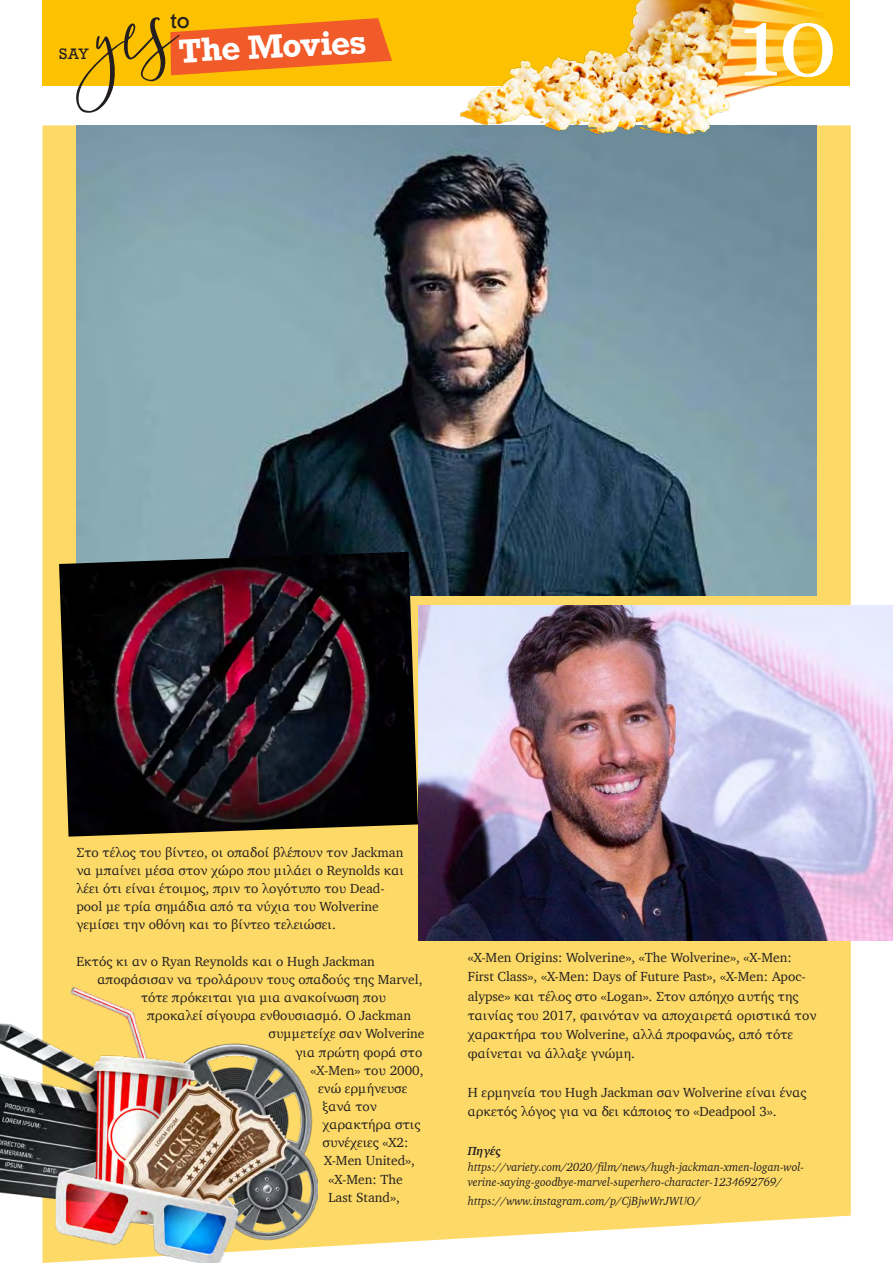
<style>
.page{position:relative;width:893px;height:1263px;background:#fff}
.page>*{position:absolute;margin:0;border:0;box-sizing:border-box;transform-origin:0 0}
.t1{font:97.5px "Georgia";color:#fff}
.t2{font:700 31.5px "Rockwell";color:#fff}
.t3{font:21px "Rockwell";color:#231f20}
.t4{font:14.25px "Rockwell";color:#231f20}
.t5{font:13.5px/19.4px "Charter";color:#231f20}
.t6{font:italic 12px/14.9px "Charter";color:#231f20;scale:.95 1}
.t7{font:italic 700 12px "Charter";color:#231f20}
</style>
<div class="page">
<div style="left:43px;top:125px;width:808px;height:1122px;background:#fdda67"></div>
<img style="left:77px;top:125px;width:739px;height:470px">
<div style="left:43px;top:0;width:807px;height:85px;background:#fcc101"></div>
<img style="left:460px;top:0;width:365px;height:139px">
<svg style="left:76px;top:17px;width:316px;height:96px"></svg>
<img style="left:418px;top:606px;width:475px;height:334px">
<img style="left:59px;top:552px;width:359px;height:285px">
<img style="left:0;top:988px;width:317px;height:275px">
<p class="t4" style="left:59px;top:45px;width:32px">SAY</p>
<h3 class="t3" style="left:170px;top:7px;width:21px">to</h3>
<h2 class="t2" style="left:178px;top:31px;width:189px;rotate:-3deg">The Movies</h2>
<h1 class="t1" style="left:738px;top:-29px;width:101px">10</h1>
<p class="t5" style="left:77px;top:843px;width:329px;line-height:18.1px">Στο τέλος του βίντεο, οι οπαδοί βλέπουν τον Jackman να μπαίνει μέσα στον χώρο που μιλάει ο Reynolds και λέει ότι είναι έτοιμος, πριν το λογότυπο του Dead&shy;pool με τρία σημάδια από τα νύχια του Wolverine γεμίσει την οθόνη και το βίντεο τελειώσει.</p>
<p class="t5" style="left:77px;top:951px;width:300px">Εκτός κι αν ο Ryan Reynolds και ο Hugh Jackman</p>
<p class="t5" style="left:98px;top:969px;width:326px">αποφάσισαν να τρολάρουν τους οπαδούς της Marvel,</p>
<p class="t5" style="left:141px;top:987px;width:246px">τότε πρόκειται για μια ανακοίνωση που</p>
<p class="t5" style="left:147px;top:1006px;width:265px">προκαλεί σίγουρα ενθουσιασμό. Ο Jackman</p>
<p class="t5" style="left:269px;top:1024px;width:157px">συμμετείχε σαν Wolverine</p>
<p class="t5" style="left:296px;top:1042px;width:128px">για πρώτη φορά στο</p>
<p class="t5" style="left:311px;top:1060px;width:115px">«X-Men» του 2000,</p>
<p class="t5" style="left:318px;top:1078px;width:91px">ενώ ερμήνευσε</p>
<p class="t5" style="left:323px;top:1096px;width:56px">ξανά τον</p>
<p class="t5" style="left:323px;top:1115px;width:99px">χαρακτήρα στις</p>
<p class="t5" style="left:323px;top:1133px;width:87px">συνέχειες «X2:</p>
<p class="t5" style="left:324px;top:1151px;width:92px">X-Men United»,</p>
<p class="t5" style="left:329px;top:1169px;width:76px">«X-Men: The</p>
<p class="t5" style="left:329px;top:1187px;width:73px">Last Stand»,</p>
<p class="t5" style="left:468px;top:947px;width:350px">«X-Men Origins: Wolverine», «The Wolverine», «X-Men:<br>First Class», «X-Men: Days of Future Past», «X-Men: Apoc&shy;alypse» και τέλος στο «Logan». Στον απόηχο αυτής της ταινίας του 2017, φαινόταν να αποχαιρετά οριστικά τον χαρακτήρα του Wolverine, αλλά προφανώς, από τότε φαίνεται να άλλαξε γνώμη.</p>
<p class="t5" style="left:468px;top:1082px;width:340px">Η ερμηνεία του Hugh Jackman σαν Wolverine είναι ένας αρκετός λόγος για να δει κάποιος το «Deadpool 3».</p>
<p class="t7" style="left:468px;top:1140px;width:35px">Πηγές</p>
<p class="t6" style="left:468px;top:1159px;width:356px">https://variety.com/2020/film/news/hugh-jackman-xmen-logan-wol&shy;verine-saying-goodbye-marvel-superhero-character-1234692769/</p>
<p class="t6" style="left:468px;top:1193px;width:246px">https://www.instagram.com/p/CjBjwWrJWUO/</p>
</div>
